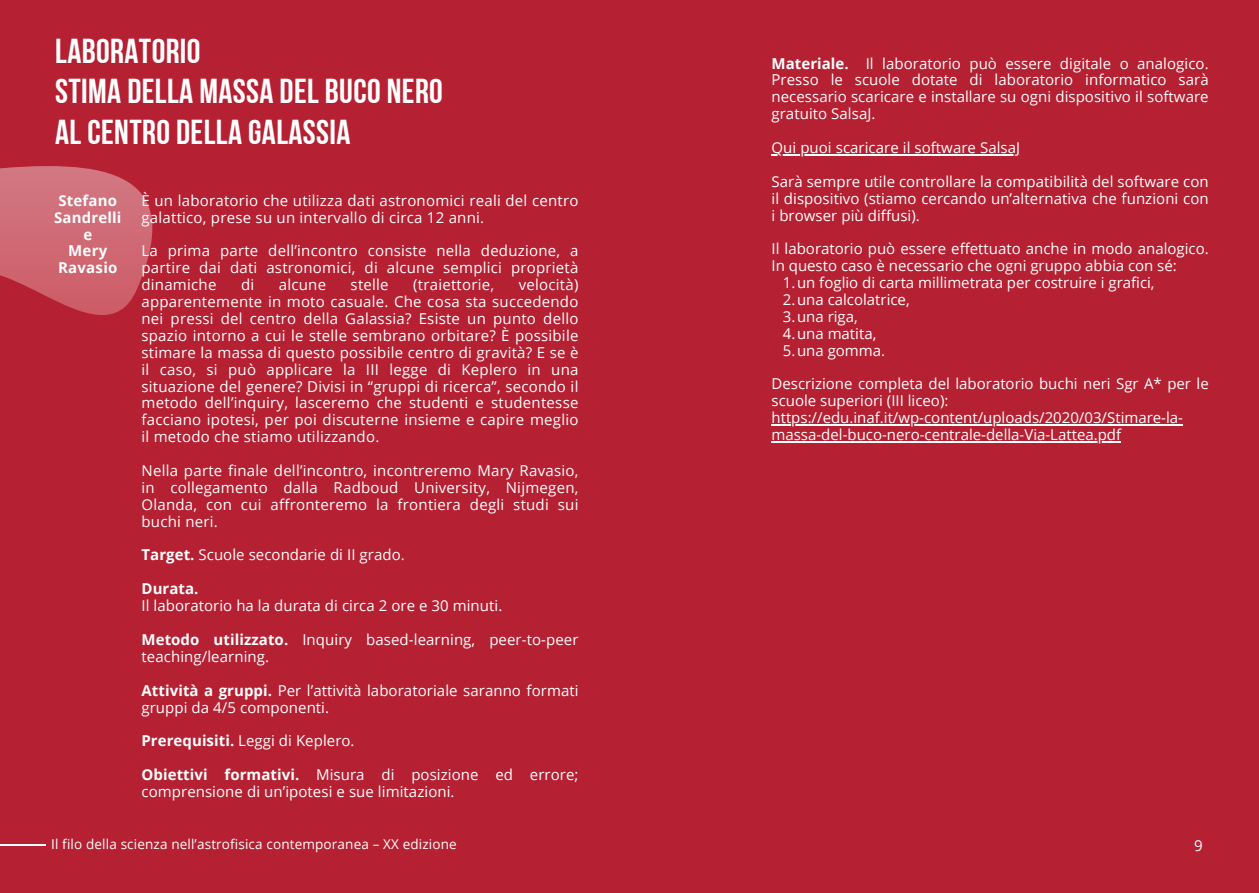
<style>
.page{position:relative;width:1259px;height:893px;background:#fff}
.page>*{position:absolute;margin:0;border:0;box-sizing:border-box;transform-origin:0 0}
.t1{font:34.5px/40.5px "Bebas Neue Cyrillic";letter-spacing:.01em;color:#fff}
.t2{font:15px/16.8px "Open Sans";letter-spacing:.005em;color:#fff}
.t3{font:700 15px/16.8px "Open Sans";letter-spacing:.01em;color:#fff;text-align:center}
.t4{font:13.5px "Open Sans";letter-spacing:.01em;color:#fff}
.s1{font-weight:700}
</style>
<div class="page">
<div style="left:0;top:0;width:1259px;height:892px;background:#b52032"></div>
<svg style="left:0;top:166px;width:153px;height:149px"></svg>
<hr style="left:771px;top:154px;width:249px;height:1px;background:#fff">
<hr style="left:771px;top:424px;width:412px;height:1px;background:#fff">
<hr style="left:771px;top:441px;width:350px;height:1px;background:#fff">
<hr style="left:0;top:844px;width:46px;height:1px;background:#fff">
<h3 class="t1" style="left:55px;top:34px;width:389px">LABORATORIO<br>STIMA DELLA MASSA DEL BUCO NERO<br>AL CENTRO DELLA GALASSIA</h3>
<h1 class="t3" style="left:54px;top:191px;width:69px">Stefano<br>Sandrelli e<br>Mery<br>Ravasio</h1>
<p class="t2" style="left:141px;top:191px;width:438px">È un laboratorio che utilizza dati astronomici reali del centro galattico, prese su un intervallo di circa 12 anni.</p>
<h2 class="t2" style="left:141px;top:242px;width:438px;text-align:justify">La prima parte dell’incontro consiste nella deduzione, a partire dai dati astronomici, di alcune semplici proprietà dinamiche</h2>
<h2 class="t2" style="left:141px;top:276px;width:438px;text-align:justify;text-indent:377px">velocità) apparentemente in moto casuale. Che cosa sta succedendo nei pressi del centro della Galassia? Esiste un punto dello spazio intorno a cui le stelle sembrano orbitare? È possibile stimare la massa di questo possibile centro di gravità? E se è il caso, si può applicare la III legge di Keplero in una situazione del genere? Divisi in “gruppi di ricerca”, secondo il metodo dell’inquiry, lasceremo che studenti e studentesse facciano ipotesi, per poi discuterne insieme e capire meglio il metodo che stiamo utilizzando.</h2>
<h3 class="t2" style="left:141px;top:461px;width:438px;text-align:justify">Nella parte finale dell’incontro, incontreremo Mary Ravasio, in collegamento dalla Radboud University, Nijmegen, Olanda, con cui affronteremo la frontiera degli studi sui buchi neri.</h3>
<h3 class="t2" style="left:141px;top:546px;width:265px"><span class="s1">Target.</span> Scuole secondarie di II grado.</h3>
<h3 class="t2" style="left:141px;top:579px;width:362px"><span class="s1">Durata.<br></span>Il laboratorio ha la durata di circa 2 ore e 30 minuti.</h3>
<h3 class="t2" style="left:141px;top:630px;width:439px"><span class="s1">Metodo utilizzato.</span> Inquiry based-learning, peer-to-peer teaching/learning.</h3>
<h3 class="t2" style="left:141px;top:681px;width:439px"><span class="s1">Attività a gruppi.</span> Per l’attività laboratoriale saranno formati gruppi da 4/5 componenti.</h3>
<h3 class="t2" style="left:141px;top:731px;width:215px"><span class="s1">Prerequisiti.</span> Leggi di Keplero.</h3>
<h3 class="t2" style="left:141px;top:765px;width:439px"><span class="s1">Obiettivi formativi.</span> Misura di posizione ed errore; comprensione di un’ipotesi e sue limitazioni.</h3>
<h2 class="t2" style="left:241px;top:276px;width:15px">di</h2>
<h2 class="t2" style="left:279px;top:276px;width:49px">alcune</h2>
<h2 class="t2" style="left:351px;top:276px;width:40px">stelle</h2>
<h2 class="t2" style="left:413px;top:276px;width:82px">(traiettorie,</h2>
<h3 class="t2" style="left:771px;top:54px;width:439px;text-align:justify"><span class="s1">Materiale.</span> Il laboratorio può essere digitale o analogico.<br>Presso le scuole dotate di laboratorio informatico sarà necessario scaricare e installare su ogni dispositivo il software gratuito SalsaJ.</h3>
<h3 class="t2" style="left:771px;top:139px;width:250px">Qui puoi scaricare il software SalsaJ</h3>
<p class="t2" style="left:771px;top:172px;width:439px;text-align:justify">Sarà sempre utile controllare la compatibilità del software con il dispositivo (stiamo cercando un’alternativa che funzioni con i browser più diffusi).</p>
<h3 class="t2" style="left:771px;top:240px;width:439px">Il laboratorio può essere effettuato anche in modo analogico.<br>In questo caso è necessario che ogni gruppo abbia con sé:</h3>
<h3 class="t2" style="left:783px;top:274px;width:373px">1.un foglio di carta millimetrata per costruire i grafici,</h3>
<h3 class="t2" style="left:783px;top:291px;width:128px">2.una calcolatrice,</h3>
<h3 class="t2" style="left:783px;top:307px;width:76px">3.una riga,</h3>
<p class="t2" style="left:783px;top:324px;width:95px">4.una matita,</p>
<p class="t2" style="left:783px;top:341px;width:104px">5.una gomma.</p>
<p class="t2" style="left:771px;top:375px;width:439px">Descrizione completa del laboratorio buchi neri Sgr A* per le scuole superiori (III liceo):</p>
<p class="t2" style="left:771px;top:409px;width:413px">https://edu.inaf.it/wp-content/uploads/2020/03/Stimare-la-</p>
<p class="t2" style="left:771px;top:426px;width:351px">massa-del-buco-nero-centrale-della-Via-Lattea.pdf</p>
<p class="t4" style="left:51px;top:834px;width:407px">Il filo della scienza nell’astrofisica contemporanea – XX edizione</p>
<p class="t2" style="left:1194px;top:836px;width:10px">9</p>
</div>
